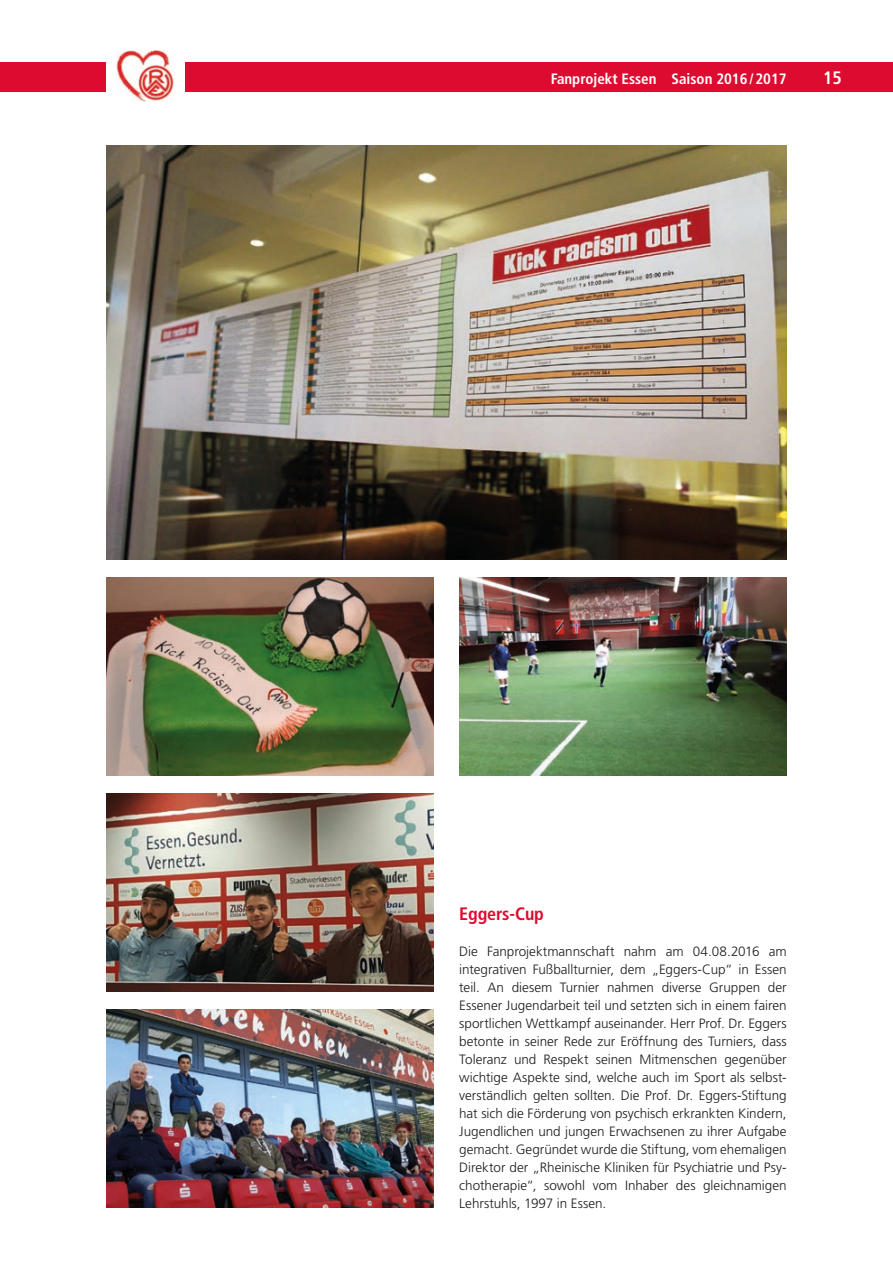
<style>
.page{position:relative;width:893px;height:1263px;background:#fff}
.page>*{position:absolute;margin:0;border:0;box-sizing:border-box;transform-origin:0 0}
.t1{font:700 condensed 18px "Frutiger LT Std";letter-spacing:-.005em;color:#dd0b2f}
.t2{font:700 condensed 18px "Frutiger LT Std";color:#fff}
.t3{font:700 condensed 15px "Frutiger LT Std";color:#fff}
.t4{font:300 13.5px/18px "Frutiger LT Std";color:#1d1d1b;text-align:justify}
</style>
<div class="page">
<div style="left:0;top:62px;width:893px;height:29px;background:#dd0b2f"></div>
<div style="left:106px;top:48px;width:79px;height:57px;background:#fff"></div>
<img style="left:117px;top:51px;width:57px;height:50px">
<img style="left:106px;top:578px;width:328px;height:198px">
<img style="left:459px;top:578px;width:328px;height:198px">
<img style="left:106px;top:794px;width:328px;height:198px">
<img style="left:106px;top:1010px;width:328px;height:198px">
<img style="left:106px;top:146px;width:681px;height:414px">
<p class="t3" style="left:551px;top:70px;width:237px">Fanprojekt Essen Saison 2016/2017</p>
<h1 class="t2" style="left:823px;top:67px;width:20px">15</h1>
<h1 class="t1" style="left:459px;top:903px;width:86px">Eggers-Cup</h1>
<p class="t4" style="left:459px;top:942px;width:329px">Die Fanprojektmannschaft nahm am 04.08.2016 am integrativen Fußballturnier, dem „Eggers-Cup“ in Essen teil. An diesem Turnier nahmen diverse Gruppen der Essener Jugendarbeit teil und setzten sich in einem fairen sportlichen Wettkampf auseinander. Herr Prof. Dr. Eggers betonte in seiner Rede zur Eröffnung des Turniers, dass Toleranz und Respekt seinen Mitmenschen gegenüber wichtige Aspekte sind, welche auch im Sport als selbst&shy;verständlich gelten sollten. Die Prof. Dr. Eggers-Stiftung hat sich die Förderung von psychisch erkrankten Kindern, Jugendlichen und jungen Erwachsenen zu ihrer Aufgabe gemacht. Gegründet wurde die Stiftung, vom ehemaligen Direktor der „Rheinische Kliniken für Psychiatrie und Psy&shy;chotherapie“, sowohl vom Inhaber des gleichnamigen Lehrstuhls, 1997 in Essen.</p>
</div>
